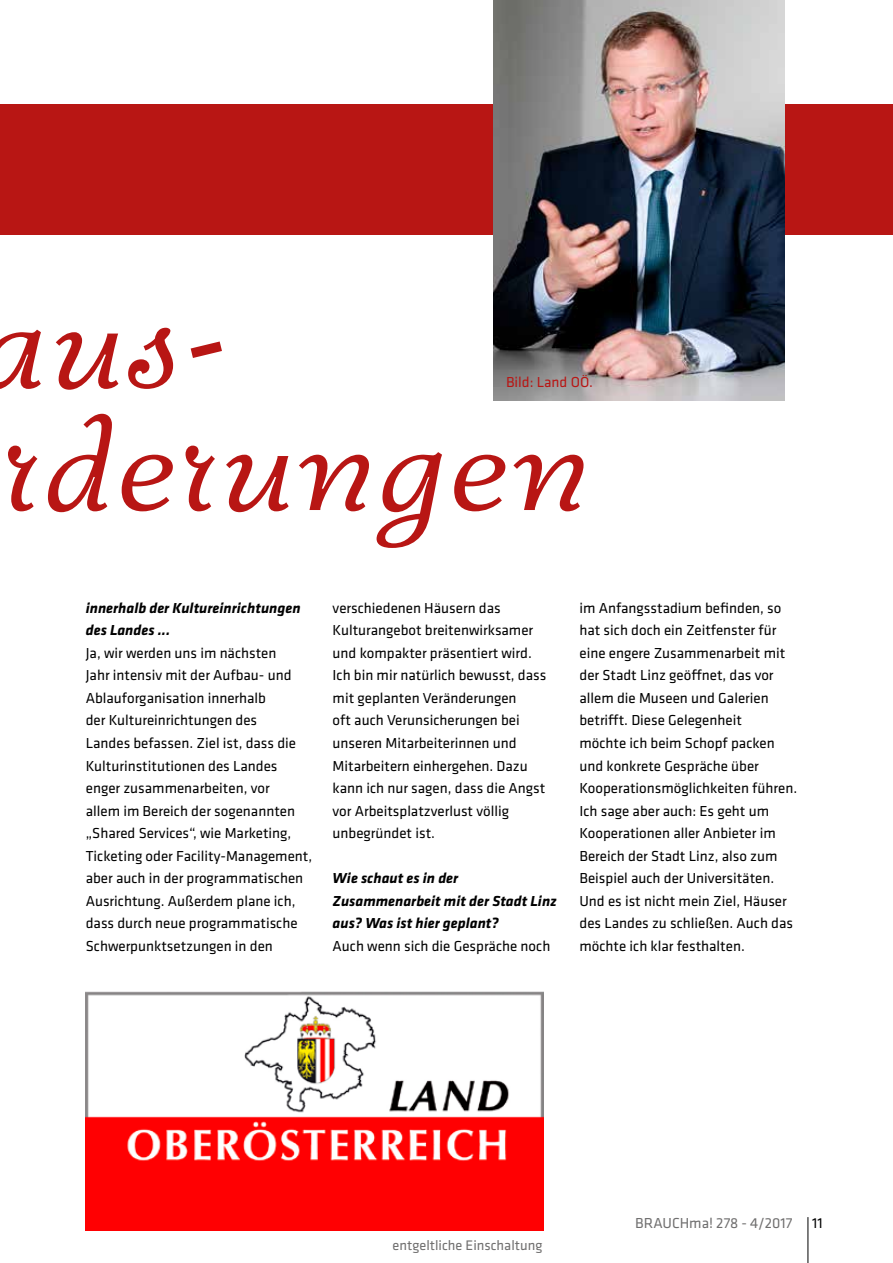
<style>
.page{position:relative;width:893px;height:1263px;background:#fff}
.page>*{position:absolute;margin:0;border:0;box-sizing:border-box;transform-origin:0 0}
.t1{font:300 135px "Fidelia Script";color:#b81614}
.t2{font:15px/22.5px "Klavika";color:#000}
.t3{font:italic 700 15px/22.5px "Klavika";color:#000}
.t4{font:15px "Klavika";color:#706f6f}
.t5{font:15px "Klavika";color:#b81614}
.t6{font:14.4px "Klavika";color:#706f6f}
</style>
<div class="page">
<div style="left:0;top:104px;width:893px;height:131px;background:#b81614"></div>
<img style="left:493px;top:0;width:291px;height:400px">
<img style="left:86px;top:992px;width:458px;height:238px">
<hr style="left:807px;top:1217px;width:1px;height:46px;background:#000">
<h1 class="t1" style="left:-26px;top:262px;width:250px">aus-</h1>
<p class="t5" style="left:506px;top:372px;width:88px">Bild: Land OÖ.</p>
<h1 class="t1" style="left:0;top:384px;width:591px">rderungen</h1>
<p class="t3" style="left:86px;top:596px;width:216px">innerhalb der Kultureinrichtungen des Landes ...</p>
<p class="t2" style="left:86px;top:641px;width:228px">Ja, wir werden uns im nächsten<br>Jahr intensiv mit der Aufbau- und<br>Ablauforganisation innerhalb<br>der Kultureinrichtungen des<br>Landes befassen. Ziel ist, dass die<br>Kulturinstitutionen des Landes enger zusammenarbeiten, vor<br>allem im Bereich der sogenannten „Shared Services“, wie Marketing,<br>Ticketing oder Facility-Management, aber auch in der programmatischen<br>Ausrichtung. Außerdem plane ich, dass durch neue programmatische<br>Schwerpunktsetzungen in den</p>
<p class="t2" style="left:333px;top:596px;width:215px">verschiedenen Häusern das<br>Kulturangebot breitenwirksamer und kompakter präsentiert wird.<br>Ich bin mir natürlich bewusst, dass mit geplanten Veränderungen<br>oft auch Verunsicherungen bei unseren Mitarbeiterinnen und<br>Mitarbeitern einhergehen. Dazu kann ich nur sagen, dass die Angst vor Arbeitsplatzverlust völlig unbegründet ist.</p>
<p class="t3" style="left:333px;top:866px;width:226px">Wie schaut es in der<br>Zusammenarbeit mit der Stadt Linz aus? Was ist hier geplant?</p>
<p class="t2" style="left:333px;top:934px;width:219px">Auch wenn sich die Gespräche noch</p>
<p class="t2" style="left:579px;top:596px;width:219px">im Anfangsstadium befinden, so hat sich doch ein Zeitfenster für eine engere Zusammenarbeit mit der Stadt Linz geöffnet, das vor allem die Museen und Galerien betrifft. Diese Gelegenheit<br>möchte ich beim Schopf packen und konkrete Gespräche über<br>Kooperationsmöglichkeiten führen.<br>Ich sage aber auch: Es geht um<br>Kooperationen aller Anbieter im<br>Bereich der Stadt Linz, also zum<br>Beispiel auch der Universitäten.<br>Und es ist nicht mein Ziel, Häuser des Landes zu schließen. Auch das möchte ich klar festhalten.</p>
<p class="t6" style="left:393px;top:1236px;width:151px">entgeltliche Einschaltung</p>
<p class="t4" style="left:635px;top:1213px;width:159px">BRAUCHma! 278 - 4/2017</p>
<p class="t2" style="left:812px;top:1211px;width:12px">11</p>
</div>
